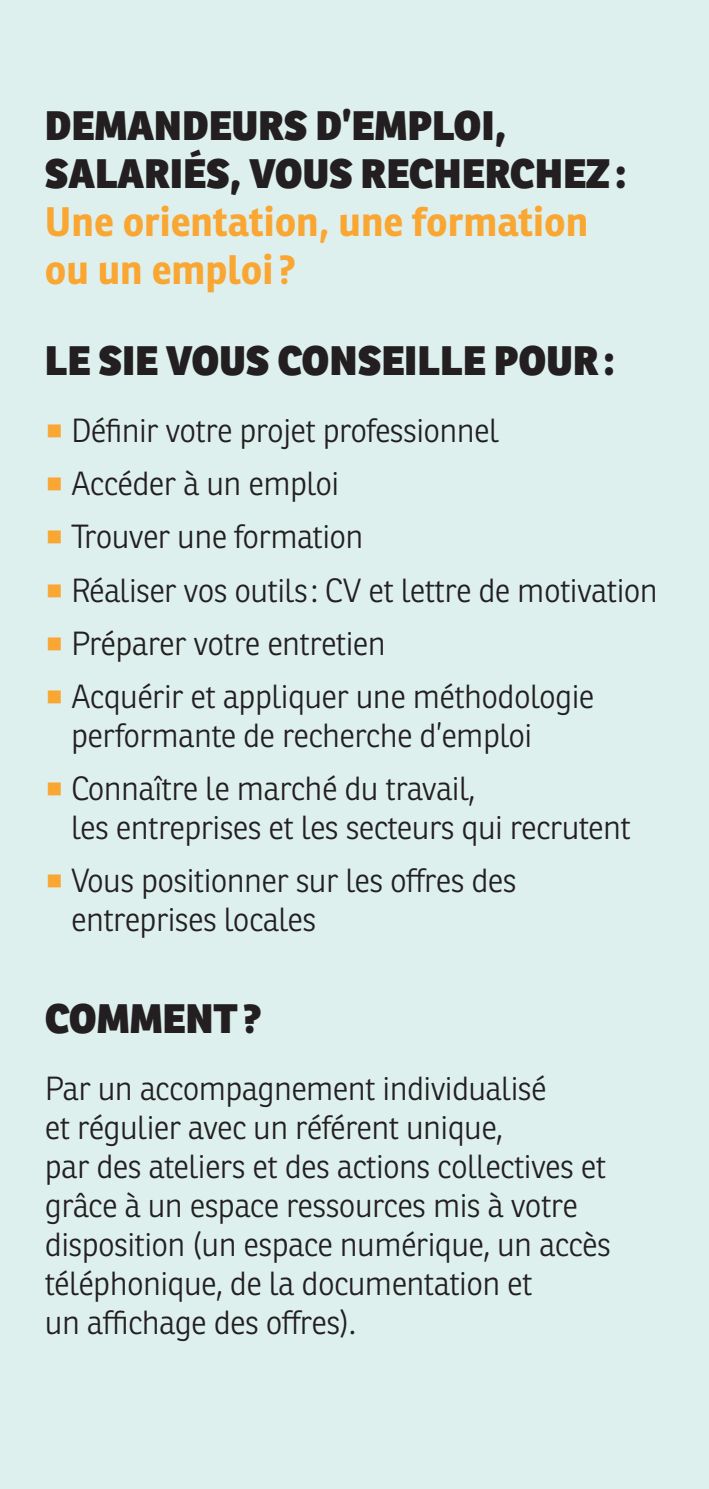
<style>
.page{position:relative;width:709px;height:1489px;background:#fff}
.page>*{position:absolute;margin:0;border:0;box-sizing:border-box;transform-origin:0 0}
.t1{font:800 40px/48px "Ronnia";color:#231f20}
.t2{font:700 40px/48px "Ronnia";color:#faa633}
.t3{font:300 32.5px/53.2px "Ronnia";letter-spacing:-.02em;color:#231f20}
.s1{color:#faa633}
</style>
<div class="page">
<div style="left:0;top:0;width:709px;height:1488px;background:#ddf0ed"></div>
<p class="t1" style="left:45px;top:101px;width:583px">DEMANDEURS D’EMPLOI,<br>SALARIÉS, VOUS RECHERCHEZ:</p>
<p class="t2" style="left:45px;top:197px;width:545px">Une orientation, une formation ou un emploi ?</p>
<p class="t1" style="left:45px;top:336px;width:571px">LE SIE VOUS CONSEILLE POUR:</p>
<p class="t3" style="left:45px;top:403px;width:614px"><span class="s1">p</span> Définir votre projet professionnel<br><span class="s1">p</span> Accéder à un emploi<br><span class="s1">p</span> Trouver une formation<br><span class="s1">p</span> Réaliser vos outils: CV et lettre de motivation <span class="s1">p</span> Préparer votre entretien<br><span class="s1">p</span> Acquérir et appliquer une méthodologie</p>
<p class="t3" style="left:45px;top:708px;width:489px;text-indent:26px">performante de recherche d’emploi <span class="s1">p</span> Connaître le marché du travail,</p>
<p class="t3" style="left:45px;top:800px;width:587px;text-indent:26px">les entreprises et les secteurs qui recrutent <span class="s1">p</span> Vous positionner sur les offres des</p>
<p class="t3" style="left:71px;top:893px;width:247px">entreprises locales</p>
<p class="t1" style="left:45px;top:993px;width:218px">COMMENT?</p>
<p class="t3" style="left:45px;top:1068px;width:567px;line-height:39px">Par un accompagnement individualisé<br>et régulier avec un référent unique,<br>par des ateliers et des actions collectives et grâce à un espace ressources mis à votre disposition (un espace numérique, un accès téléphonique, de la documentation et<br>un affichage des offres).</p>
</div>
